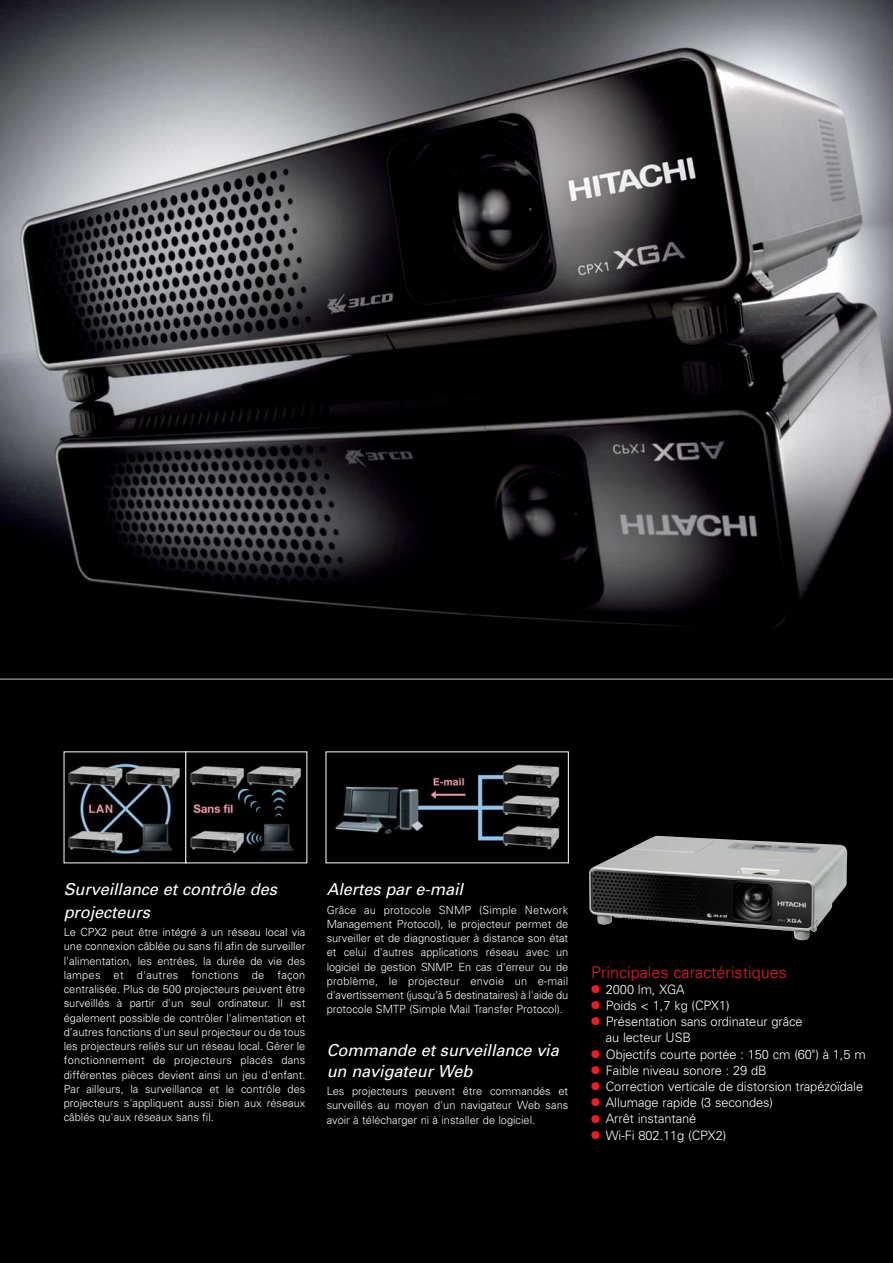
<style>
.page{position:relative;width:893px;height:1263px;background:#fff}
.page>*{position:absolute;margin:0;border:0;box-sizing:border-box;transform-origin:0 0}
.t1{font:italic 16.5px/22.5px "Univers";color:#fff}
.t2{font:300 16.2px "Univers";color:#ed1c24}
.t3{font:300 12.9px/16.2px "Univers";letter-spacing:-.005em;color:#fff}
.t4{font:300 11.25px/14.2px "Univers";color:#fff;text-align:justify}
.s1{color:#ed1c24}
</style>
<div class="page">
<img style="left:0;top:0;width:892px;height:682px">
<div style="left:0;top:682px;width:892px;height:581px;background:#000"></div>
<hr style="left:0;top:679px;width:892px;height:1px;background:#c0c8cd">
<img style="left:68px;top:763px;width:234px;height:92px">
<img style="left:335px;top:764px;width:225px;height:86px">
<img style="left:640px;top:836px;width:207px;height:104px">
<h1 class="t1" style="left:64px;top:879px;width:218px">Surveillance et contrôle des projecteurs</h1>
<p class="t4" style="left:64px;top:926px;width:243px">Le CPX2 peut être intégré à un réseau local via une connexion câblée ou sans fil afin de surveiller l'alimentation, les entrées, la durée de vie des lampes et d'autres fonctions de façon centralisée. Plus de 500 projecteurs peuvent être surveillés à partir d'un seul ordinateur. Il est également possible de contrôler l'alimentation et d'autres fonctions d'un seul projecteur ou de tous les projecteurs reliés sur un réseau local. Gérer le fonctionnement de projecteurs placés dans différentes pièces devient ainsi un jeu d'enfant.<br>Par ailleurs, la surveillance et le contrôle des projecteurs s'appliquent aussi bien aux réseaux câblés qu'aux réseaux sans fil.</p>
<h1 class="t1" style="left:327px;top:879px;width:141px">Alertes par e-mail</h1>
<p class="t4" style="left:327px;top:903px;width:243px">Grâce au protocole SNMP (Simple Network Management Protocol), le projecteur permet de surveiller et de diagnostiquer à distance son état et celui d'autres applications réseau avec un logiciel de gestion SNMP. En cas d'erreur ou de problème, le projecteur envoie un e-mail d'avertissement (jusqu’à 5 destinataires) à l'aide du protocole SMTP (Simple Mail Transfer Protocol).</p>
<h1 class="t1" style="left:327px;top:1041px;width:237px;line-height:21px">Commande et surveillance via un navigateur Web</h1>
<p class="t4" style="left:327px;top:1085px;width:243px">Les projecteurs peuvent être commandés et surveillés au moyen d'un navigateur Web sans avoir à télécharger ni à installer de logiciel.</p>
<h2 class="t2" style="left:591px;top:966px;width:197px">Principales caractéristiques</h2>
<p class="t3" style="left:591px;top:982px;width:95px"><span class="s1">●</span> 2000 lm, XGA</p>
<p class="t3" style="left:591px;top:999px;width:140px"><span class="s1">●</span> Poids &lt; 1,7 kg (CPX1)</p>
<p class="t3" style="left:606px;top:1015px;width:198px;text-indent:-15px"><span class="s1">●</span> Présentation sans ordinateur grâce au lecteur USB</p>
<p class="t3" style="left:591px;top:1047px;width:276px"><span class="s1">●</span> Objectifs courte portée : 150 cm (60") à 1,5 m</p>
<p class="t3" style="left:591px;top:1063px;width:177px"><span class="s1">●</span> Faible niveau sonore : 29 dB</p>
<p class="t3" style="left:591px;top:1079px;width:273px"><span class="s1">●</span> Correction verticale de distorsion trapézoïdale</p>
<p class="t3" style="left:591px;top:1096px;width:183px"><span class="s1">●</span> Allumage rapide (3 secondes)</p>
<p class="t3" style="left:591px;top:1112px;width:106px"><span class="s1">●</span> Arrêt instantané</p>
<p class="t3" style="left:591px;top:1128px;width:137px"><span class="s1">●</span> Wi-Fi 802.11g (CPX2)</p>
</div>
